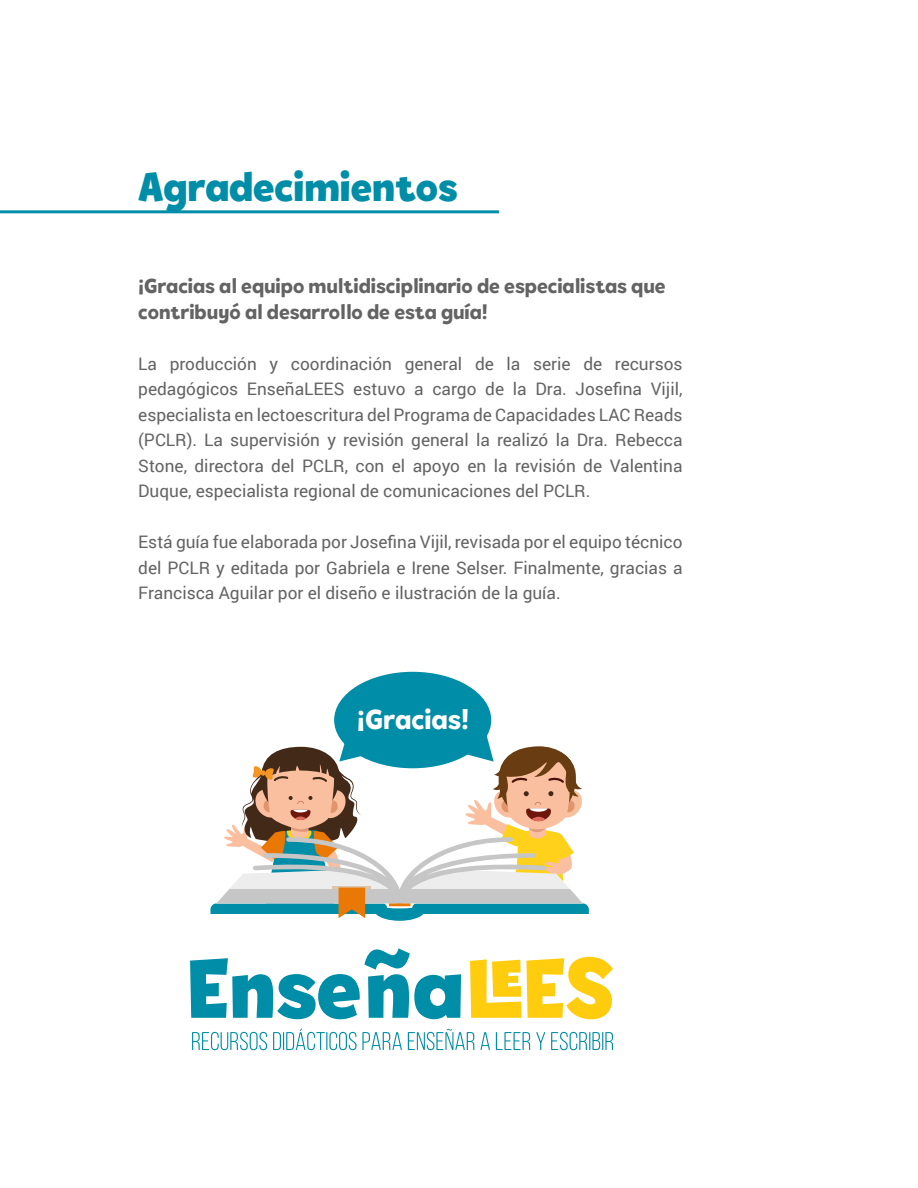
<style>
.page{position:relative;width:918px;height:1188px;background:#fff}
.page>*{position:absolute;margin:0;border:0;box-sizing:border-box;transform-origin:0 0}
.t1{font:800 42px "Tobi Pro";color:#008da7}
.t2{font:800 28.5px "Tobi Pro";color:#fff}
.t3{font:800 21px/25.5px "Tobi Pro";color:#646363}
.t4{font:17.25px/25.5px "Roboto";color:#646363;text-align:justify}
</style>
<div class="page">
<hr style="left:0;top:210px;width:499px;height:3px;background:#008da7">
<div style="left:334px;top:672px;width:157px;height:96px;background:#008da7;border-radius:50%"></div>
<svg style="left:210px;top:731px;width:379px;height:190px"></svg>
<svg style="left:470px;top:957px;width:143px;height:62px"></svg>
<svg style="left:190px;top:948px;width:271px;height:71px"></svg>
<svg style="left:192px;top:1032px;width:75px;height:18px"></svg>
<svg style="left:273px;top:1029px;width:129px;height:21px"></svg>
<svg style="left:408px;top:1029px;width:82px;height:21px"></svg>
<svg style="left:496px;top:1032px;width:34px;height:18px"></svg>
<svg style="left:536px;top:1032px;width:9px;height:18px"></svg>
<svg style="left:551px;top:1032px;width:62px;height:18px"></svg>
<p class="t1" style="left:138px;top:159px;width:321px">Agradecimientos</p>
<p class="t3" style="left:138px;top:273px;width:529px">¡Gracias al equipo multidisciplinario de especialistas que contribuyó al desarrollo de esta guía!</p>
<p class="t4" style="left:138px;top:350px;width:546px">La producción y coordinación general de la serie de recursos pedagógicos EnseñaLEES estuvo a cargo de la Dra. Josefina Vijil, especialista en lectoescritura del Programa de Capacidades LAC Reads (PCLR). La supervisión y revisión general la realizó la Dra. Rebecca Stone, directora del PCLR, con el apoyo en la revisión de Valentina Duque, especialista regional de comunicaciones del PCLR.</p>
<p class="t4" style="left:138px;top:529px;width:546px">Está guía fue elaborada por Josefina Vijil, revisada por el equipo técnico del PCLR y editada por Gabriela e Irene Selser. Finalmente, gracias a Francisca Aguilar por el diseño e ilustración de la guía.</p>
<p class="t2" style="left:357px;top:701px;width:114px">¡Gracias!</p>
</div>
